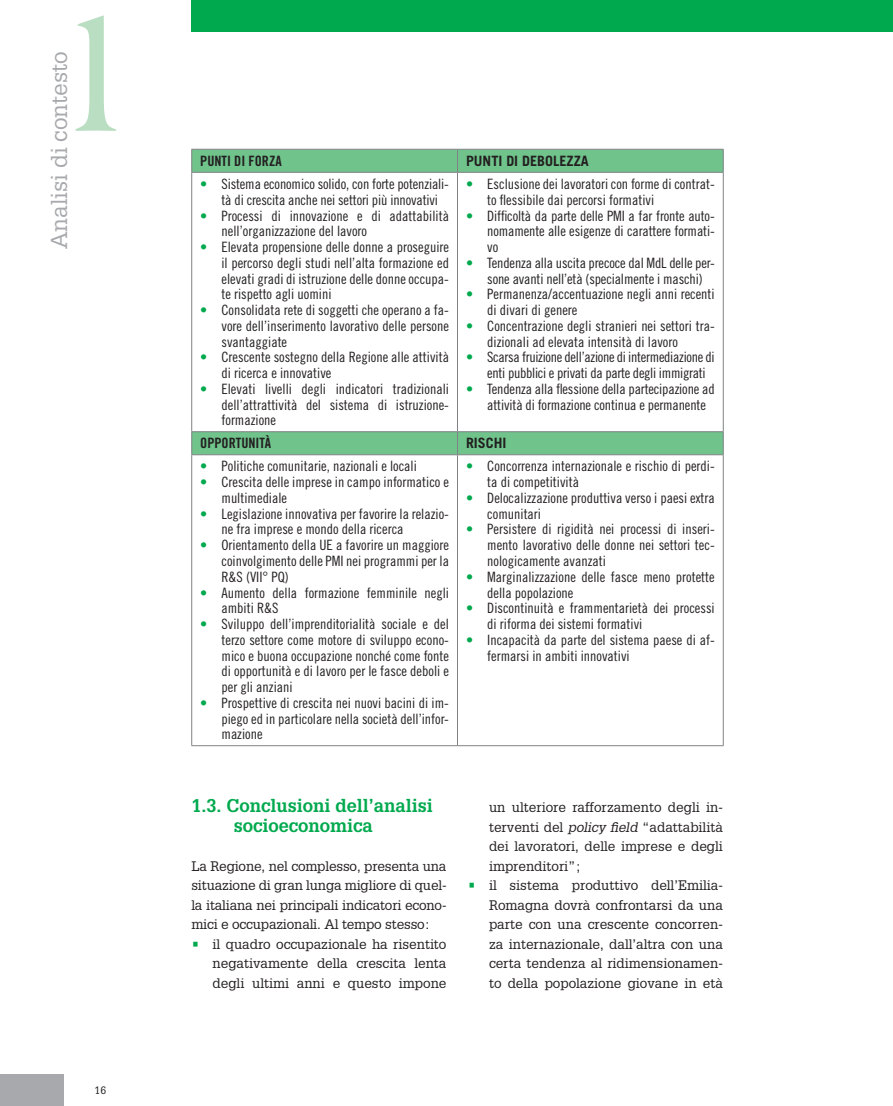
<style>
.page{position:relative;width:893px;height:1106px;background:#fff}
.page>*{position:absolute;margin:0;border:0;box-sizing:border-box;transform-origin:0 0}
.t1{font:180px "Americana Std";color:#b9dec1}
.t2{font:22.5px "Glypha LT Std";color:#a8a9ad}
.t3{font:700 18px/19.5px "Glypha LT Std";color:#00a94e}
.t4{font:14.25px/15.8px "Trade Gothic LT Std Cn 18";color:#231f20}
.t5{font:14.25px/15.8px "Trade Gothic LT Std Cn 18";letter-spacing:-.02em;color:#231f20}
.t6{font:14.25px "Trade Gothic LT Std Bd Cn 20";color:#231f20}
.t7{font:700 14.25px "Trade Gothic LT Std";color:#231f20}
.t8{font:13.5px/19.5px "Glypha LT Std";color:#231f20;text-align:justify}
.t9{font:10.5px "Glypha LT Std";color:#231f20}
.s1{color:#00a94e}
.s2{font-weight:700;color:#00a94e}
.s3{font-style:italic}
</style>
<div class="page">
<div style="left:191px;top:0;width:702px;height:32px;background:#00a94e"></div>
<div style="left:0;top:1074px;width:64px;height:31px;background:#a8a9ad"></div>
<svg style="left:192px;top:150px;width:531px;height:304px"></svg>
<hr style="left:191px;top:149px;width:266px;height:1px;background:#808285">
<svg style="left:191px;top:150px;width:1px;height:22px"></svg>
<hr style="left:457px;top:149px;width:267px;height:1px;background:#808285">
<svg style="left:457px;top:150px;width:1px;height:22px"></svg>
<svg style="left:723px;top:150px;width:1px;height:22px"></svg>
<hr style="left:191px;top:172px;width:266px;height:1px;background:#808285">
<hr style="left:191px;top:173px;width:1px;height:258px;background:#808285">
<hr style="left:457px;top:172px;width:267px;height:1px;background:#808285">
<hr style="left:457px;top:173px;width:1px;height:258px;background:#808285">
<hr style="left:723px;top:173px;width:1px;height:258px;background:#808285">
<hr style="left:191px;top:431px;width:266px;height:1px;background:#808285">
<svg style="left:191px;top:432px;width:1px;height:22px"></svg>
<hr style="left:457px;top:431px;width:267px;height:1px;background:#808285">
<svg style="left:457px;top:432px;width:1px;height:22px"></svg>
<svg style="left:723px;top:432px;width:1px;height:22px"></svg>
<hr style="left:191px;top:454px;width:266px;height:1px;background:#808285">
<hr style="left:191px;top:455px;width:1px;height:290px;background:#808285">
<hr style="left:457px;top:454px;width:267px;height:1px;background:#808285">
<hr style="left:457px;top:455px;width:1px;height:290px;background:#808285">
<hr style="left:723px;top:455px;width:1px;height:290px;background:#808285">
<hr style="left:191px;top:745px;width:533px;height:1px;background:#808285">
<h1 class="t1" style="left:38px;top:1px;width:118px">1</h1>
<h2 class="t2" style="left:51px;top:249px;width:199px;rotate:-90deg">Analisi di contesto</h2>
<p class="t9" style="left:95px;top:1086px;width:13px">16</p>
<p class="t6" style="left:200px;top:156px;width:83px">PUNTI DI FORZA</p>
<p class="t7" style="left:466px;top:156px;width:124px">PUNTI DI DEBOLEZZA</p>
<p class="t4" style="left:221px;top:177px;width:229px;text-indent:-21px"><span class="s1">•</span> Sistema economico solido, con forte potenziali&shy;tà di crescita anche nei settori più innovativi</p>
<p class="t4" style="left:221px;top:209px;width:229px;text-indent:-21px"><span class="s1">•</span> Processi di innovazione e di adattabilità nell’organizzazione del lavoro</p>
<p class="t4" style="left:221px;top:240px;width:229px;text-align:justify;text-indent:-21px"><span class="s1">•</span> Elevata propensione delle donne a proseguire il percorso degli studi nell’alta formazione ed elevati gradi di istruzione delle donne occupa&shy;te rispetto agli uomini</p>
<p class="t4" style="left:221px;top:303px;width:229px;text-align:justify;text-indent:-21px"><span class="s1">•</span> Consolidata rete di soggetti che operano a fa&shy;vore dell’inserimento lavorativo delle persone svantaggiate</p>
<p class="t4" style="left:221px;top:350px;width:229px;text-indent:-21px"><span class="s1">•</span> Crescente sostegno della Regione alle attività di ricerca e innovative</p>
<p class="t4" style="left:221px;top:382px;width:229px;text-align:justify;text-indent:-21px"><span class="s1">•</span> Elevati livelli degli indicatori tradizionali dell’attrattività del sistema di istruzione&shy;formazione</p>
<p class="t4" style="left:487px;top:177px;width:229px;text-indent:-21px"><span class="s1">•</span> Esclusione dei lavoratori con forme di contrat&shy;to flessibile dai percorsi formativi</p>
<p class="t4" style="left:487px;top:209px;width:229px;text-align:justify;text-indent:-21px"><span class="s1">•</span> Difficoltà da parte delle PMI a far fronte auto&shy;nomamente alle esigenze di carattere formati&shy;vo</p>
<p class="t4" style="left:487px;top:256px;width:229px;text-indent:-21px"><span class="s1">•</span> Tendenza alla uscita precoce dal MdL delle per&shy;sone avanti nell’età (specialmente i maschi)</p>
<p class="t4" style="left:487px;top:287px;width:229px;text-indent:-21px"><span class="s1">•</span> Permanenza/accentuazione negli anni recenti di divari di genere</p>
<p class="t4" style="left:487px;top:319px;width:229px;text-indent:-21px"><span class="s1">•</span> Concentrazione degli stranieri nei settori tra&shy;dizionali ad elevata intensità di lavoro</p>
<p class="t5" style="left:487px;top:350px;width:229px;text-indent:-21px"><span class="s1">•</span> Scarsa fruizione dell’azione di intermediazione di enti pubblici e privati da parte degli immigrati</p>
<p class="t4" style="left:487px;top:382px;width:229px;text-indent:-21px"><span class="s1">•</span> Tendenza alla flessione della partecipazione ad attività di formazione continua e permanente</p>
<p class="t6" style="left:200px;top:438px;width:72px">OPPORTUNITÀ</p>
<p class="t7" style="left:466px;top:438px;width:42px">RISCHI</p>
<p class="t4" style="left:200px;top:460px;width:218px"><span class="s1">•</span> Politiche comunitarie, nazionali e locali</p>
<p class="t4" style="left:221px;top:475px;width:229px;text-indent:-21px"><span class="s1">•</span> Crescita delle imprese in campo informatico e multimediale</p>
<p class="t4" style="left:221px;top:507px;width:229px;text-indent:-21px"><span class="s1">•</span> Legislazione innovativa per favorire la relazio&shy;ne fra imprese e mondo della ricerca</p>
<p class="t4" style="left:221px;top:538px;width:229px;text-align:justify;text-indent:-21px"><span class="s1">•</span> Orientamento della UE a favorire un maggiore coinvolgimento delle PMI nei programmi per la R&amp;S (VII° PQ)</p>
<p class="t4" style="left:221px;top:586px;width:229px;text-indent:-21px"><span class="s1">•</span> Aumento della formazione femminile negli ambiti R&amp;S</p>
<p class="t4" style="left:221px;top:617px;width:229px;text-align:justify;text-indent:-21px"><span class="s1">•</span> Sviluppo dell’imprenditorialità sociale e del terzo settore come motore di sviluppo econo&shy;mico e buona occupazione nonché come fonte di opportunità e di lavoro per le fasce deboli e per gli anziani</p>
<p class="t4" style="left:221px;top:696px;width:229px;text-align:justify;text-indent:-21px"><span class="s1">•</span> Prospettive di crescita nei nuovi bacini di im&shy;piego ed in particolare nella società dell’infor&shy;mazione</p>
<p class="t4" style="left:487px;top:460px;width:229px;text-indent:-21px"><span class="s1">•</span> Concorrenza internazionale e rischio di perdi&shy;ta di competitività</p>
<p class="t4" style="left:487px;top:491px;width:229px;text-indent:-21px"><span class="s1">•</span> Delocalizzazione produttiva verso i paesi extra comunitari</p>
<p class="t4" style="left:487px;top:523px;width:229px;text-align:justify;text-indent:-21px"><span class="s1">•</span> Persistere di rigidità nei processi di inseri&shy;mento lavorativo delle donne nei settori tec&shy;nologicamente avanzati</p>
<p class="t4" style="left:487px;top:570px;width:229px;text-indent:-21px"><span class="s1">•</span> Marginalizzazione delle fasce meno protette della popolazione</p>
<p class="t4" style="left:487px;top:601px;width:229px;text-indent:-21px"><span class="s1">•</span> Discontinuità e frammentarietà dei processi di riforma dei sistemi formativi</p>
<p class="t4" style="left:487px;top:633px;width:229px;text-indent:-21px"><span class="s1">•</span> Incapacità da parte del sistema paese di af&shy;fermarsi in ambiti innovativi</p>
<p class="t3" style="left:234px;top:797px;width:200px;text-indent:-43px">1.3. Conclusioni dell’analisi socioeconomica</p>
<p class="t8" style="left:191px;top:857px;width:257px">La Regione, nel complesso, presenta una situazione di gran lunga migliore di quel&shy;la italiana nei principali indicatori econo&shy;mici e occupazionali. Al tempo stesso:</p>
<p class="t8" style="left:213px;top:935px;width:235px;text-indent:-21px"><span class="s2">•</span> il quadro occupazionale ha risentito negativamente della crescita lenta degli ultimi anni e questo impone</p>
<p class="t8" style="left:489px;top:798px;width:235px">un ulteriore rafforzamento degli in&shy;terventi del <span class="s3">policy field</span> “adattabilità dei lavoratori, delle imprese e degli imprenditori”;</p>
<p class="t8" style="left:489px;top:876px;width:235px;text-indent:-21px"><span class="s2">•</span> il sistema produttivo dell’Emilia-Romagna dovrà confrontarsi da una parte con una crescente concorren&shy;za internazionale, dall’altra con una certa tendenza al ridimensionamen&shy;to della popolazione giovane in età</p>
</div>
